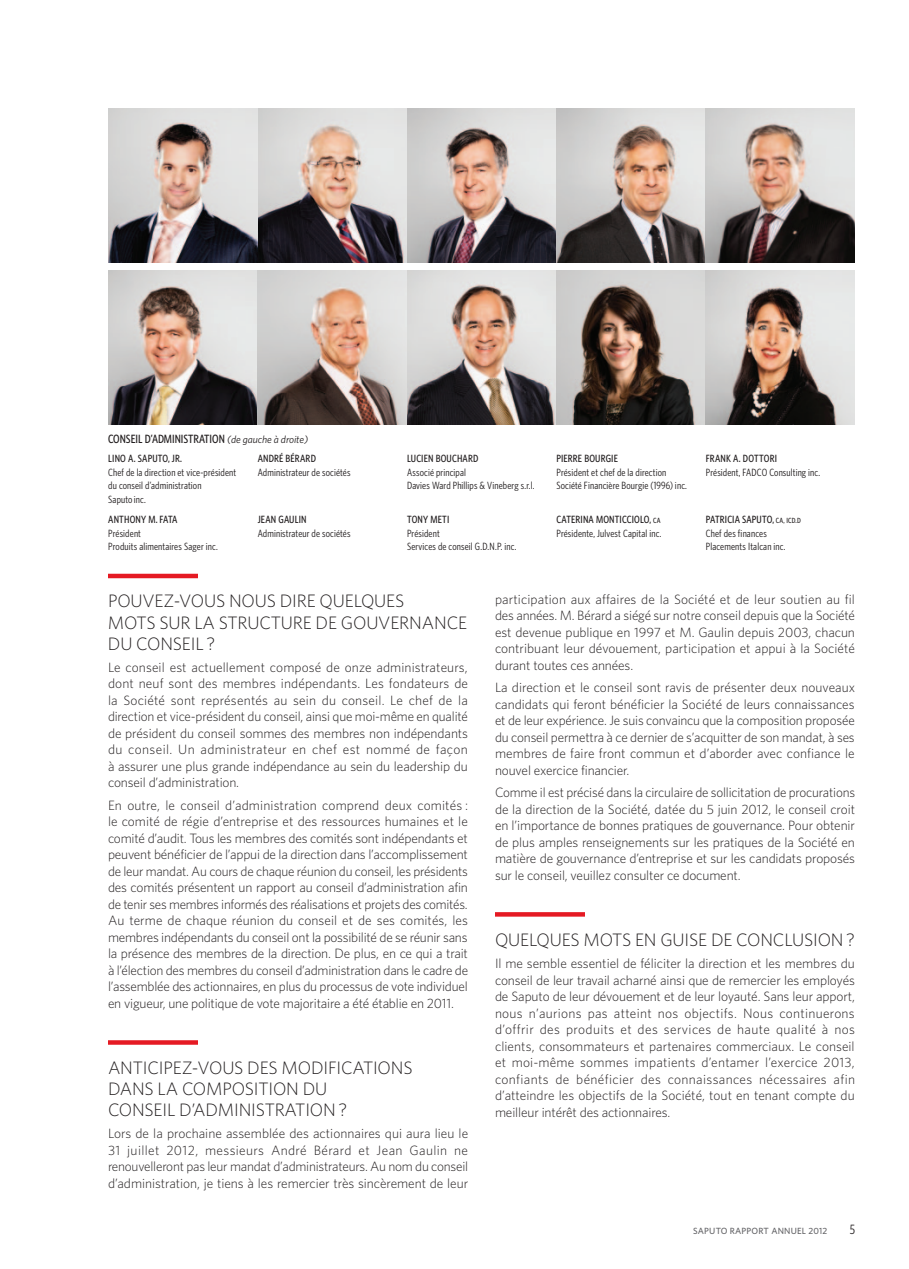
<style>
.page{position:relative;width:909px;height:1269px;background:#fff}
.page>*{position:absolute;margin:0;border:0;box-sizing:border-box;transform-origin:0 0}
.t1{font:300 18px "Whitney";letter-spacing:-.01em;color:#231f20}
.t2{font:300 13.5px/16.5px "Whitney";letter-spacing:-.01em;color:#231f20;text-align:justify}
.t3{font:13.5px "Whitney Condensed";color:#231f20}
.t4{font:500 12px "Whitney Condensed";color:#231f20}
.t5{font:10.5px/13.5px "Whitney Condensed";letter-spacing:.015em;color:#231f20}
.t6{font:500 10.5px "Whitney Condensed";letter-spacing:.015em;color:#231f20}
.t7{font:500 9px "Whitney";letter-spacing:.02em;color:#636366}
.t8{font:500 7.5px "Whitney Condensed";color:#231f20}
.s1{font-family:"Whitney";font-weight:400;font-style:italic;font-size:10.5px}
.s2{font-weight:500}
.s3{font-weight:500;font-size:7.5px}
.s4{font-size:10.5px}
</style>
<div class="page">
<img style="left:108px;top:108px;width:747px;height:154px">
<img style="left:108px;top:270px;width:747px;height:154px">
<hr style="left:108px;top:574px;width:90px;height:4px;background:#e51a23">
<div style="left:108px;top:1040px;width:90px;height:5px;background:#e51a23"></div>
<div style="left:495px;top:912px;width:90px;height:5px;background:#e51a23"></div>
<p class="t4" style="left:108px;top:432px;width:202px">CONSEIL D’ADMI NISTRATION <span class="s1">(de gauche à droite)</span></p>
<p class="t6" style="left:108px;top:452px;width:36px">LINO A. SAPUTO</p>
<p class="t6" style="left:168px;top:452px;width:15px">, JR.</p>
<p class="t5" style="left:108px;top:465px;width:130px">Chef de la direction et vice-président du conseil d’administration<br>Saputo inc.</p>
<p class="t6" style="left:258px;top:452px;width:60px">ANDRÉ BÉRARD</p>
<p class="t5" style="left:258px;top:465px;width:94px">Administrateur de sociétés</p>
<p class="t6" style="left:407px;top:452px;width:73px">LUCIEN BOUCHARD</p>
<p class="t5" style="left:407px;top:465px;width:129px">Associé principal<br>Davies Ward Phillips &amp; Vineberg s.r.l.</p>
<p class="t6" style="left:556px;top:452px;width:13px">PIERRE</p>
<p class="t6" style="left:584px;top:452px;width:34px">BOURGIE</p>
<p class="t5" style="left:556px;top:465px;width:132px">Président et chef de la direction<br>Société Financière Bourgie (1996) inc.</p>
<p class="t6" style="left:706px;top:452px;width:44px">FRAN K A. DOTTOR</p>
<p class="t6" style="left:775px;top:452px;width:4px">I</p>
<p class="t5" style="left:706px;top:465px;width:116px">Président, FADCO Consulting inc.</p>
<p class="t6" style="left:108px;top:513px;width:28px">ANTHONY</p>
<p class="t6" style="left:148px;top:513px;width:21px">M. FATA</p>
<p class="t5" style="left:108px;top:526px;width:111px">Président<br>Produits alimentaires Sager inc.</p>
<p class="t6" style="left:258px;top:513px;width:27px">JEAN GAUL</p>
<p class="t6" style="left:299px;top:513px;width:8px">IN</p>
<p class="t5" style="left:258px;top:526px;width:94px">Administrateur de sociétés</p>
<p class="t6" style="left:407px;top:513px;width:12px">TONY</p>
<p class="t6" style="left:431px;top:513px;width:20px">MET I</p>
<p class="t5" style="left:407px;top:526px;width:111px">Président<br>Services de conseil G.D.N.P. inc.</p>
<p class="t5" style="left:556px;top:512px;width:107px;text-align:right"><span class="s2">ICCIOLO,</span> <span class="s3">CA<br></span>Présidente, Julvest Capital inc.</p>
<p class="t6" style="left:706px;top:513px;width:43px">PATRICIA SAPUTO</p>
<p class="t8" style="left:772px;top:516px;width:29px"><span class="s4">,</span> CA, ICD.D</p>
<p class="t6" style="left:556px;top:513px;width:6px">CATER</p>
<p class="t6" style="left:581px;top:513px;width:23px">INA MONT</p>
<p class="t5" style="left:706px;top:526px;width:81px">Chef des finances<br>Placements Italcan inc.</p>
<h1 class="t1" style="left:108px;top:589px;width:34px">Pouve</h1>
<h1 class="t1" style="left:164px;top:589px;width:126px">z-vous nous dire</h1>
<h1 class="t1" style="left:320px;top:589px;width:65px">quelques</h1>
<h1 class="t1" style="left:108px;top:610px;width:63px">mots sur</h1>
<h1 class="t1" style="left:194px;top:610px;width:36px">la structure</h1>
<h1 class="t1" style="left:316px;top:610px;width:63px">de gouvernance</h1>
<h1 class="t1" style="left:108px;top:631px;width:61px">du conseil</h1>
<h1 class="t1" style="left:206px;top:631px;width:10px">?</h1>
<p class="t2" style="left:108px;top:659px;width:362px">Le conseil est actuellement composé de onze administrateurs, dont neuf sont des membres indépendants. Les fondateurs de la Société sont représentés au sein du conseil. Le chef de la direction et vice-président du conseil, ainsi que moi-même en qualité de président du conseil sommes des membres non indépendants du conseil. Un administrateur en chef est nommé de façon à assurer une plus grande indépendance au sein du leadership du conseil d’administration.</p>
<p class="t2" style="left:108px;top:797px;width:362px">En outre, le conseil d’administration comprend deux comités : le comité de régie d’entreprise et des ressources humaines et le comité d’audit. Tous les membres des comités sont indépendants et peuvent bénéficier de l’appui de la direction dans l’accomplissement de leur mandat. Au cours de chaque réunion du conseil, les présidents des comités présentent un rapport au conseil d’administration afin de tenir ses membres informés des réalisations et projets des comités.<br>Au terme de chaque réunion du conseil et de ses comités, les membres indépendants du conseil ont la possibilité de se réunir sans la présence des membres de la direction. De plus, en ce qui a trait à l’élection des membres du conseil d’administration dans le cadre de l’assemblée des actionnaires, en plus du processus de vote individuel en vigueur, une politique de vote majoritaire a été établie en 2011.</p>
<h1 class="t1" style="left:108px;top:1056px;width:22px">Anticipe</h1>
<h1 class="t1" style="left:182px;top:1056px;width:76px">z-vous des</h1>
<h1 class="t1" style="left:282px;top:1056px;width:39px">modificati</h1>
<h1 class="t1" style="left:378px;top:1056px;width:24px">ons</h1>
<h1 class="t1" style="left:108px;top:1077px;width:12px">dans</h1>
<h1 class="t1" style="left:158px;top:1077px;width:157px">la composition du</h1>
<h1 class="t1" style="left:108px;top:1098px;width:34px">conseil</h1>
<h1 class="t1" style="left:179px;top:1098px;width:25px">d’administrati</h1>
<h1 class="t1" style="left:310px;top:1098px;width:39px">on ?</h1>
<p class="t2" style="left:108px;top:1125px;width:362px">Lors de la prochaine assemblée des actionnaires qui aura lieu le 31 juillet 2012, messieurs André Bérard et Jean Gaulin ne renouvelleront pas leur mandat d’administrateurs. Au nom du conseil d’administration, je tiens à les remercier très sincèrement de leur</p>
<p class="t2" style="left:495px;top:591px;width:362px">participation aux affaires de la Société et de leur soutien au fil des années. M. Bérard a siégé sur notre conseil depuis que la Société est devenue publique en 1997 et M. Gaulin depuis 2003, chacun contribuant leur dévouement, participation et appui à la Société durant toutes ces années.</p>
<p class="t2" style="left:495px;top:679px;width:362px">La direction et le conseil sont ravis de présenter deux nouveaux candidats qui feront bénéficier la Société de leurs connaissances et de leur expérience. Je suis convaincu que la composition proposée du conseil permettra à ce dernier de s’acquitter de son mandat, à ses membres de faire front commun et d’aborder avec confiance le nouvel exercice financier.</p>
<p class="t2" style="left:495px;top:784px;width:362px">Comme il est précisé dans la circulaire de sollicitation de procurations de la direction de la Société, datée du 5 juin 2012, le conseil croit en l’importance de bonnes pratiques de gouvernance. Pour obtenir de plus amples renseignements sur les pratiques de la Société en matière de gouvernance d’entreprise et sur les candidats proposés sur le conseil, veuillez consulter ce document.</p>
<h1 class="t1" style="left:495px;top:928px;width:12px">Quel</h1>
<h1 class="t1" style="left:537px;top:928px;width:24px">ques</h1>
<h1 class="t1" style="left:584px;top:928px;width:87px">mots en guise</h1>
<h1 class="t1" style="left:711px;top:928px;width:60px">de conclusi</h1>
<h1 class="t1" style="left:818px;top:928px;width:39px">on ?</h1>
<p class="t2" style="left:495px;top:955px;width:362px">Il me semble essentiel de féliciter la direction et les membres du conseil de leur travail acharné ainsi que de remercier les employés de Saputo de leur dévouement et de leur loyauté. Sans leur apport, nous n’aurions pas atteint nos objectifs. Nous continuerons d’offrir des produits et des services de haute qualité à nos clients, consommateurs et partenaires commerciaux. Le conseil et moi-même sommes impatients d’entamer l’exercice 2013, confiants de bénéficier des connaissances nécessaires afin d’atteindre les objectifs de la Société, tout en tenant compte du meilleur intérêt des actionnaires.</p>
<p class="t7" style="left:693px;top:1225px;width:49px">SAPUTO RAPPO</p>
<p class="t7" style="left:759px;top:1225px;width:70px">RT ANNUEL 2012</p>
<p class="t3" style="left:850px;top:1221px;width:7px">5</p>
</div>
